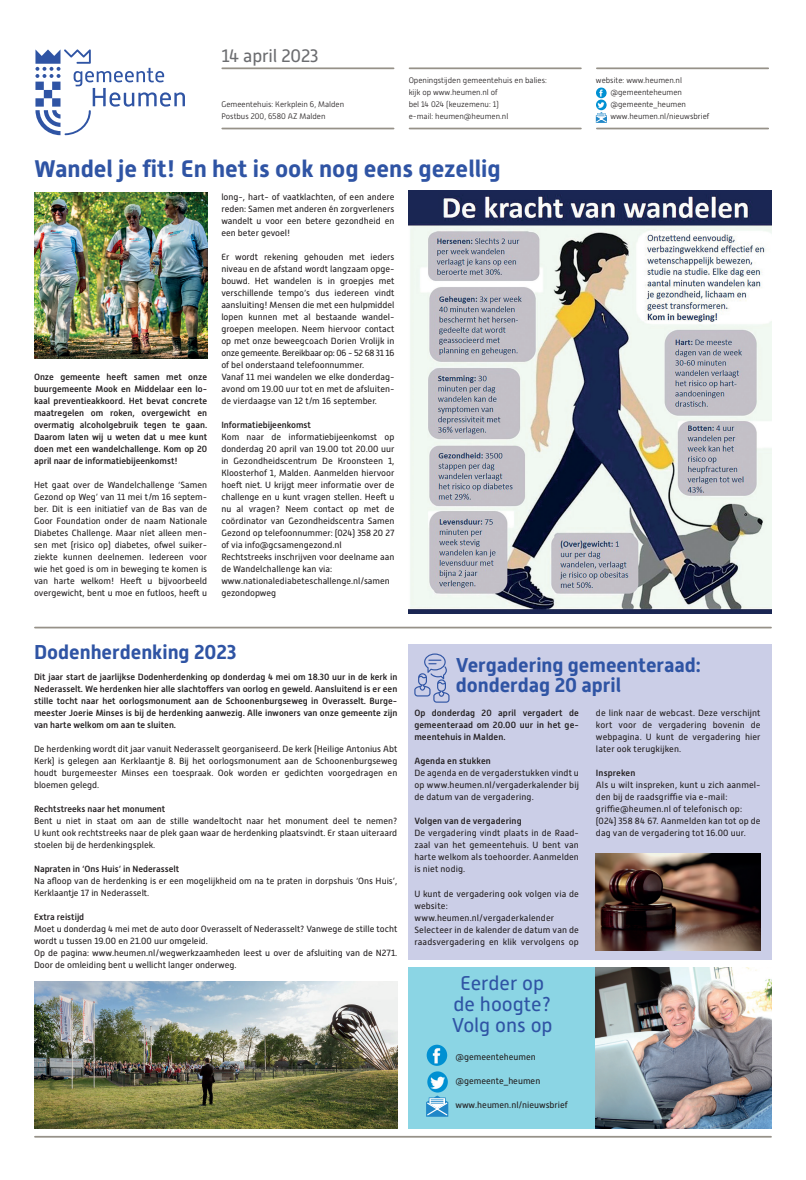
<style>
.page{position:relative;width:806px;height:1180px;background:#fff}
.page>*{position:absolute;margin:0;border:0;box-sizing:border-box;transform-origin:0 0}
.t1{font:700 24px "Alwyn New";color:#2f54a4}
.t2{font:700 20px/20px "Alwyn New";color:#2f54a4}
.t3{font:20px/21px "Alwyn New";color:#2f54a4;text-align:center}
.t4{font:18px "Alwyn New";letter-spacing:-.01em;color:#6c6d70}
.t5{font:9px/12px "Alwyn New";color:#231f20;text-align:justify}
.t6{font:500 9px/12px "Alwyn New";color:#231f20;text-align:justify}
.t7{font:300 8px/12px "Alwyn New";color:#231f20}
</style>
<div class="page">
<hr style="left:222px;top:67px;width:171px;height:2px;background:#969188">
<hr style="left:409px;top:67px;width:171px;height:2px;background:#969188">
<hr style="left:596px;top:67px;width:171px;height:2px;background:#969188">
<hr style="left:222px;top:128px;width:171px;height:1px;background:#969188">
<hr style="left:409px;top:128px;width:171px;height:1px;background:#969188">
<hr style="left:596px;top:128px;width:171px;height:1px;background:#969188">
<svg style="left:35px;top:49px;width:150px;height:86px"></svg>
<svg style="left:595px;top:87px;width:11px;height:36px"></svg>
<hr style="left:35px;top:1135px;width:735px;height:2px;background:#969188">
<hr style="left:35px;top:626px;width:735px;height:2px;background:#969188">
<img style="left:408px;top:190px;width:363px;height:423px">
<img style="left:34px;top:192px;width:173px;height:167px">
<img style="left:34px;top:981px;width:363px;height:147px">
<div style="left:408px;top:643px;width:363px;height:316px;background:#cbcee7"></div>
<svg style="left:414px;top:653px;width:35px;height:49px"></svg>
<img style="left:595px;top:853px;width:165px;height:97px">
<div style="left:408px;top:967px;width:363px;height:161px;background:#8bd5e4"></div>
<img style="left:426px;top:1044px;width:21px;height:21px">
<img style="left:427px;top:1071px;width:20px;height:21px">
<svg style="left:426px;top:1095px;width:22px;height:21px"></svg>
<img style="left:595px;top:967px;width:176px;height:161px">
<h3 class="t4" style="left:221px;top:45px;width:99px">14 april 2023</h3>
<p class="t7" style="left:221px;top:98px;width:124px">Gemeentehuis: Kerkplein 6, Malden<br>Postbus 200, 6580 AZ Malden</p>
<p class="t7" style="left:408px;top:74px;width:140px">Openingstijden gemeentehuis en balies: kijk op www.heumen.nl of<br>bel 14 024 (keuzemenu: 1)<br>e-mail: heumen@heumen.nl</p>
<p class="t7" style="left:610px;top:74px;width:100px;text-indent:-15px">website: www.heumen.nl @gemeenteheumen @gemeente_heumen www.heumen.nl/nieuwsbrief</p>
<h1 class="t1" style="left:34px;top:155px;width:468px">Wandel je fit! En het is ook nog eens gezellig</h1>
<p class="t6" style="left:34px;top:371px;width:174px">Onze gemeente heeft samen met onze buurgemeente Mook en Middelaar een lo&shy;kaal preventieakkoord. Het bevat concrete maatregelen om roken, overgewicht en overmatig alcoholgebruik tegen te gaan.<br>Daarom laten wij u weten dat u mee kunt doen met een wandelchallenge. Kom op 20 april naar de informatiebijeenkomst!</p>
<p class="t5" style="left:34px;top:479px;width:174px">Het gaat over de Wandelchallenge ‘Samen Gezond op Weg’ van 11 mei t/m 16 septem&shy;ber. Dit is een initiatief van de Bas van de Goor Foundation onder de naam Nationale Diabetes Challenge. Maar níet alleen men&shy;sen met (risico op) diabetes, ofwel suiker&shy;ziekte kunnen deelnemen. Iedereen voor wie het goed is om in beweging te komen is van harte welkom! Heeft u bijvoorbeeld overgewicht, bent u moe en futloos, heeft u</p>
<p class="t5" style="left:221px;top:191px;width:174px">long-, hart- of vaatklachten, of een andere reden: Samen met anderen én zorgverleners wandelt u voor een betere gezondheid en een beter gevoel!</p>
<p class="t5" style="left:221px;top:251px;width:174px;text-align:left">Er wordt rekening gehouden met ieders niveau en de afstand wordt langzaam opge&shy;bouwd. Het wandelen is in groepjes met verschillende tempo’s dus iedereen vindt aansluiting! Mensen die met een hulpmiddel lopen kunnen met al bestaande wandel&shy;groepen meelopen. Neem hiervoor contact op met onze beweegcoach Dorien Vrolijk in onze gemeente. Bereikbaar op: 06 - 52 68 31 16 of bel onderstaand telefoonnummer.<br>Vanaf 11 mei wandelen we elke donderdag&shy;avond om 19.00 uur tot en met de afsluiten&shy;de vierdaagse van 12 t/m 16 september.</p>
<p class="t6" style="left:221px;top:419px;width:91px">Informatiebijeenkomst</p>
<p class="t5" style="left:221px;top:431px;width:174px;text-align:left">Kom naar de informatiebijeenkomst op donderdag 20 april van 19.00 tot 20.00 uur in Gezondheidscentrum De Kroonsteen 1, Kloosterhof 1, Malden. Aanmelden hiervoor hoeft niet. U krijgt meer informatie over de challenge en u kunt vragen stellen. Heeft u nu al vragen? Neem contact op met de coördinator van Gezondheidscentra Samen Gezond op telefoonnummer: (024) 358 20 27 of via info@gcsamengezond.nl Rechtstreeks inschrijven voor deelname aan de Wandelchallenge kan via: www.nationalediabeteschallenge.nl/samen gezondopweg</p>
<h2 class="t2" style="left:34px;top:642px;width:204px">Dodenherdenking 2023</h2>
<p class="t6" style="left:34px;top:671px;width:364px">Dit jaar start de jaarlijkse Dodenherdenking op donderdag 4 mei om 18.30 uur in de kerk in Nederasselt. We herdenken hier alle slachtoffers van oorlog en geweld. Aansluitend is er een stille tocht naar het oorlogsmonument aan de Schoonenburgseweg in Overasselt. Burge&shy;meester Joerie Minses is bij de herdenking aanwezig. Alle inwoners van onze gemeente zijn van harte welkom om aan te sluiten.</p>
<p class="t5" style="left:34px;top:743px;width:364px">De herdenking wordt dit jaar vanuit Nederasselt georganiseerd. De kerk (Heilige Antonius Abt Kerk) is gelegen aan Kerklaantje 8. Bij het oorlogsmonument aan de Schoonenburgseweg houdt burgemeester Minses een toespraak. Ook worden er gedichten voorgedragen en bloemen gelegd.</p>
<p class="t6" style="left:34px;top:803px;width:133px">Rechtstreeks naar het monument</p>
<p class="t5" style="left:34px;top:815px;width:364px">Bent u niet in staat om aan de stille wandeltocht naar het monument deel te nemen?<br>U kunt ook rechtstreeks naar de plek gaan waar de herdenking plaatsvindt. Er staan uiteraard stoelen bij de herdenkingsplek.</p>
<p class="t6" style="left:34px;top:863px;width:147px">Napraten in ‘Ons Huis’ in Nederasselt</p>
<p class="t5" style="left:34px;top:875px;width:364px">Na afloop van de herdenking is er een mogelijkheid om na te praten in dorpshuis ‘Ons Huis’,<br>Kerklaantje 17 in Nederasselt.</p>
<p class="t6" style="left:34px;top:911px;width:52px">Extra reistijd</p>
<p class="t5" style="left:34px;top:923px;width:364px;text-align:left">Moet u donderdag 4 mei met de auto door Overasselt of Nederasselt? Vanwege de stille tocht wordt u tussen 19.00 en 21.00 uur omgeleid.<br>Op de pagina: www.heumen.nl/wegwerkzaamheden leest u over de afsluiting van de N271.<br>Door de omleiding bent u wellicht langer onderweg.</p>
<h2 class="t2" style="left:455px;top:654px;width:246px">Vergadering gemeenteraad: donderdag 20 april</h2>
<p class="t6" style="left:414px;top:707px;width:166px">Op donderdag 20 april vergadert de gemeenteraad om 20.00 uur in het ge&shy;meentehuis in Malden.</p>
<p class="t6" style="left:414px;top:755px;width:78px">Agenda en stukken</p>
<p class="t5" style="left:414px;top:767px;width:166px">De agenda en de vergaderstukken vindt u op www.heumen.nl/vergaderkalender bij de datum van de vergadering.</p>
<p class="t6" style="left:414px;top:815px;width:109px">Volgen van de vergadering</p>
<p class="t5" style="left:414px;top:827px;width:166px">De vergadering vindt plaats in de Raad&shy;zaal van het gemeentehuis. U bent van harte welkom als toehoorder. Aanmelden is niet nodig.</p>
<p class="t5" style="left:414px;top:887px;width:166px;text-align:left">U kunt de vergadering ook volgen via de website: www.heumen.nl/vergaderkalender<br>Selecteer in de kalender de datum van de raadsvergadering en klik vervolgens op</p>
<p class="t5" style="left:595px;top:707px;width:166px">de link naar de webcast. Deze verschijnt kort voor de vergadering bovenin de webpagina. U kunt de vergadering hier later ook terugkijken.</p>
<p class="t6" style="left:595px;top:767px;width:41px">Inspreken</p>
<p class="t5" style="left:595px;top:779px;width:166px;text-align:left">Als u wilt inspreken, kunt u zich aanmel&shy;den bij de raadsgriffie via e-mail: griffie@heumen.nl of telefonisch op: (024) 358 84 67. Aanmelden kan tot op de dag van de vergadering tot 16.00 uur.</p>
<h2 class="t3" style="left:451px;top:972px;width:102px">Eerder op de hoogte?<br>Volg ons op</h2>
<p class="t5" style="left:455px;top:1050px;width:82px">@gemeenteheumen</p>
<p class="t5" style="left:455px;top:1074px;width:86px">@gemeente_heumen</p>
<p class="t5" style="left:455px;top:1098px;width:114px">www.heumen.nl/nieuwsbrief</p>
</div>
